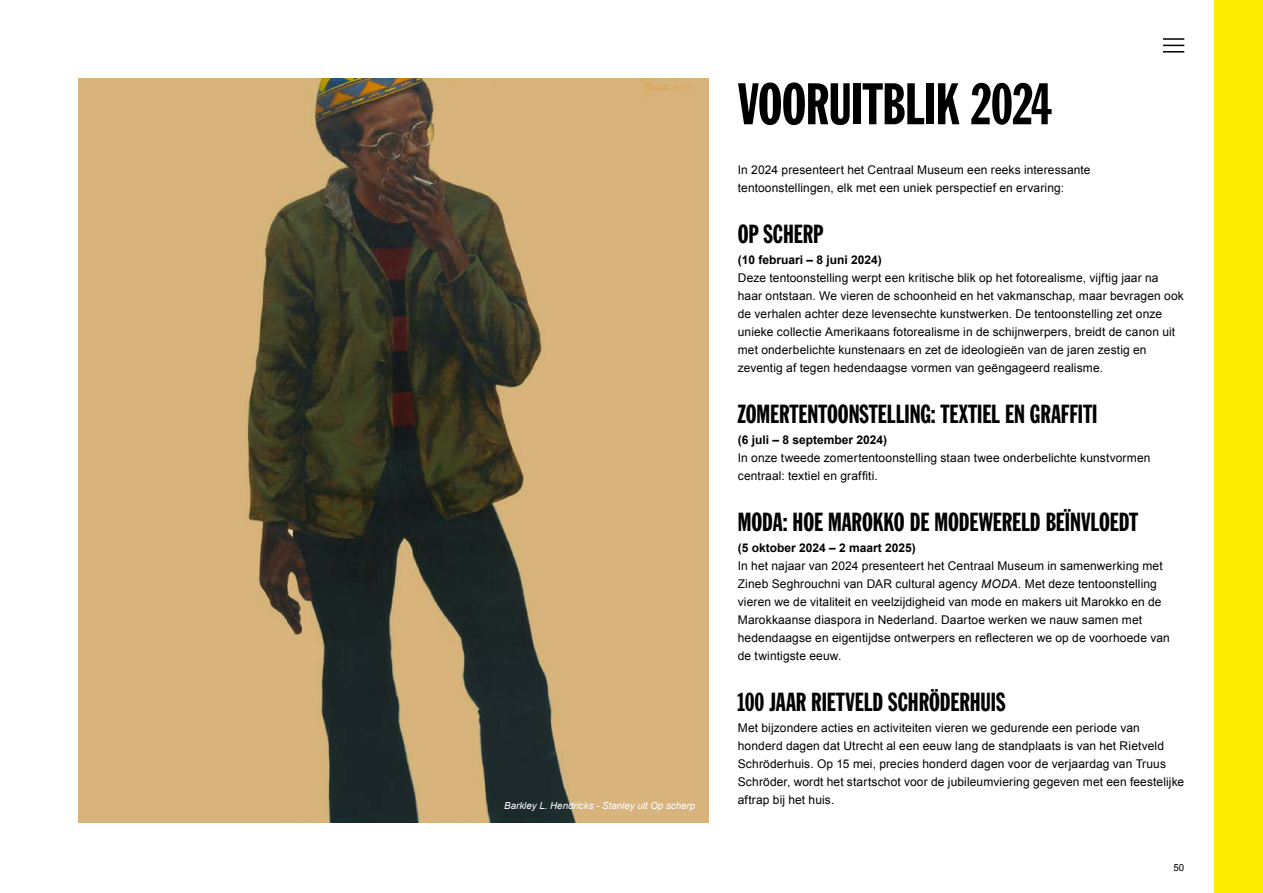
<style>
.page{position:relative;width:1263px;height:893px;background:#fff}
.page>*{position:absolute;margin:0;border:0;box-sizing:border-box;transform-origin:0 0}
.t1{font:extra-condensed 57px "Franklin Gothic Extra Condensed S Si";letter-spacing:-.01em;color:#000}
.t2{font:extra-condensed 25.5px "Franklin Gothic Extra Condensed S Si";color:#000}
.t3{font:12px/18px "Arial";letter-spacing:.01em;color:#000}
.t4{font:700 12px "Arial";color:#000}
.t5{font:italic 9.75px "Arial";color:#fff}
.t6{font:9.75px "Arial";color:#000}
.s1{font-style:italic}
</style>
<div class="page">
<div style="left:1214px;top:0;width:49px;height:893px;background:#ffed00"></div>
<img style="left:79px;top:79px;width:629px;height:743px">
<hr style="left:1163px;top:38px;width:21px;height:2px;background:#000">
<svg style="left:1163px;top:45px;width:21px;height:1px"></svg>
<hr style="left:1163px;top:51px;width:21px;height:2px;background:#000">
<p class="t5" style="left:504px;top:800px;width:193px">Barkley L. Hendricks - Stanley uit Op scherp</p>
<h1 class="t1" style="left:738px;top:73px;width:315px">VOORUITBLIK 2024</h1>
<p class="t3" style="left:738px;top:161px;width:354px">In 2024 presenteert het Centraal Museum een reeks interessante tentoonstellingen, elk met een uniek perspectief en ervaring:</p>
<h2 class="t2" style="left:738px;top:220px;width:87px">OP SCHERP</h2>
<p class="t4" style="left:738px;top:252px;width:146px">(10 februari – 8 juni 2024)</p>
<p class="t3" style="left:738px;top:269px;width:448px">Deze tentoonstelling werpt een kritische blik op het fotorealisme, vijftig jaar na haar ontstaan. We vieren de schoonheid en het vakmanschap, maar bevragen ook de verhalen achter deze levensechte kunstwerken. De tentoonstelling zet onze unieke collectie Amerikaans fotorealisme in de schijnwerpers, breidt de canon uit met onderbelichte kunstenaars en zet de ideologieën van de jaren zestig en zeventig af tegen hedendaagse vormen van geëngageerd realisme.</p>
<h2 class="t2" style="left:738px;top:400px;width:361px">ZOMERTENTOONSTELLING: TEXTIEL EN GRAFFITI</h2>
<p class="t4" style="left:738px;top:432px;width:151px">(6 juli – 8 september 2024)</p>
<p class="t3" style="left:738px;top:449px;width:414px">In onze tweede zomertentoonstelling staan twee onderbelichte kunstvormen centraal: textiel en graffiti.</p>
<h2 class="t2" style="left:738px;top:508px;width:402px">MODA: HOE MAROKKO DE MODEWERELD BEÏNVLOEDT</h2>
<p class="t4" style="left:738px;top:540px;width:180px">(5 oktober 2024 – 2 maart 2025)</p>
<p class="t3" style="left:738px;top:557px;width:433px">In het najaar van 2024 presenteert het Centraal Museum in samenwerking met Zineb Seghrouchni van DAR cultural agency <span class="s1">MODA.</span> Met deze tentoonstelling vieren we de vitaliteit en veelzijdigheid van mode en makers uit Marokko en de Marokkaanse diaspora in Nederland. Daartoe werken we nauw samen met hedendaagse en eigentijdse ontwerpers en reflecteren we op de voorhoede van de twintigste eeuw.</p>
<h2 class="t2" style="left:738px;top:688px;width:269px">100 JAAR RIETVELD SCHRÖDERHUIS</h2>
<p class="t3" style="left:738px;top:719px;width:448px">Met bijzondere acties en activiteiten vieren we gedurende een periode van honderd dagen dat Utrecht al een eeuw lang de standplaats is van het Rietveld Schröderhuis. Op 15 mei, precies honderd dagen voor de verjaardag van Truus Schröder, wordt het startschot voor de jubileumviering gegeven met een feestelijke aftrap bij het huis.</p>
<p class="t6" style="left:1173px;top:861px;width:12px">50</p>
</div>
